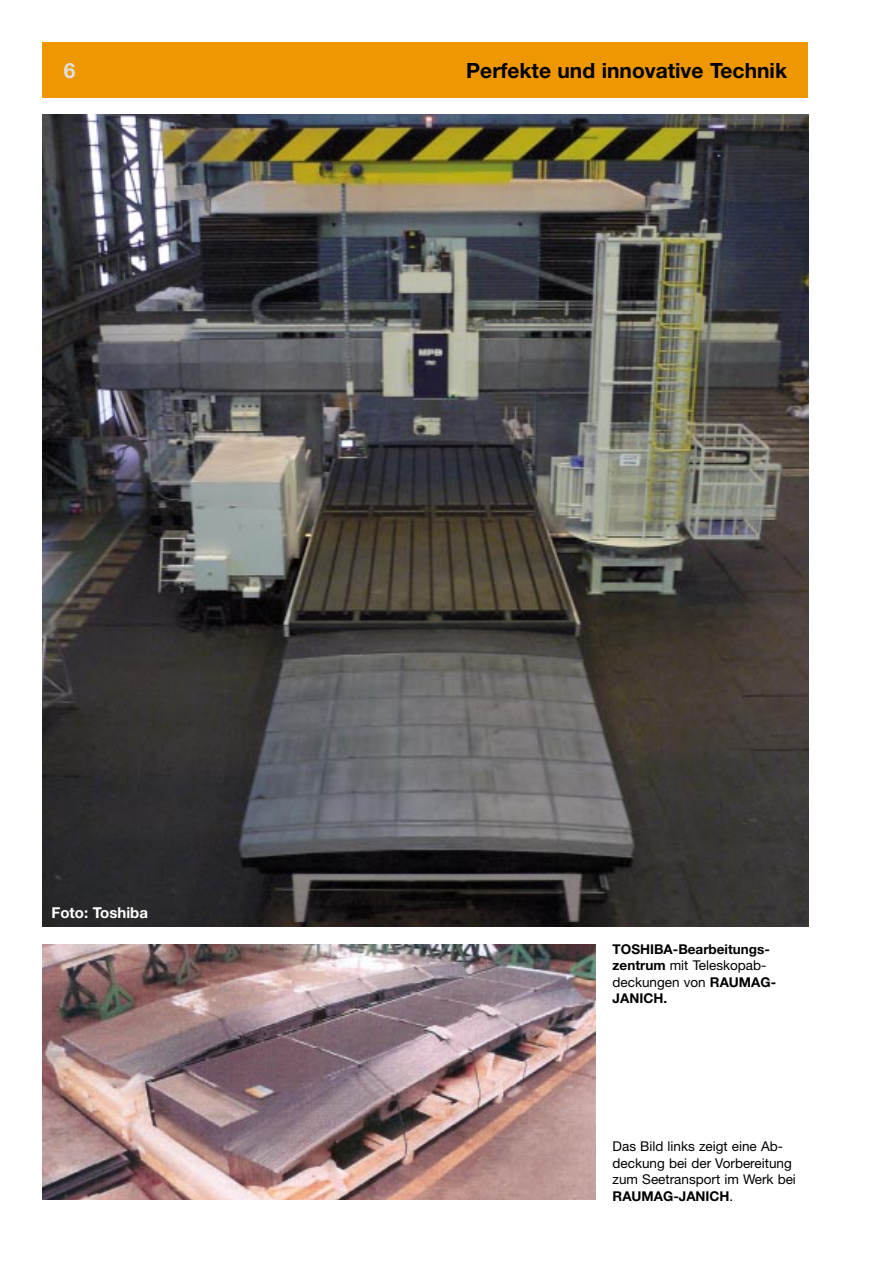
<style>
.page{position:relative;width:893px;height:1263px;background:#fff}
.page>*{position:absolute;margin:0;border:0;box-sizing:border-box;transform-origin:0 0}
.t1{font:700 21px "Helvetica Neue";color:#000}
.t2{font:700 21px "Helvetica Neue";color:#dfdfdf}
.t3{font:700 15px "Helvetica Neue";color:#fff}
.t4{font:13.5px/16.5px "Helvetica Neue";color:#000}
.t5{font:700 13.5px/16.5px "Helvetica Neue";color:#000}
.s1{font-weight:400}
.s2{font-weight:700}
</style>
<div class="page">
<div style="left:43px;top:43px;width:765px;height:55px;background:#ee9700"></div>
<img style="left:43px;top:115px;width:765px;height:812px">
<img style="left:43px;top:945px;width:552px;height:254px">
<h1 class="t2" style="left:64px;top:63px;width:13px">6</h1>
<h1 class="t1" style="left:466px;top:63px;width:322px">Perfekte und innovative Technik</h1>
<p class="t3" style="left:52px;top:907px;width:98px">Foto: Toshiba</p>
<p class="t5" style="left:612px;top:942px;width:165px">TOSHIBA-Bearbeitungs&shy;zentrum <span class="s1">mit Teleskopab&shy;deckungen von</span> RAUMAG-<br>JANICH.</p>
<p class="t4" style="left:612px;top:1140px;width:185px">Das Bild links zeigt eine Ab&shy;deckung bei der Vorbereitung zum Seetransport im Werk bei<br><span class="s2">RAUMAG-JANICH</span>.</p>
</div>
